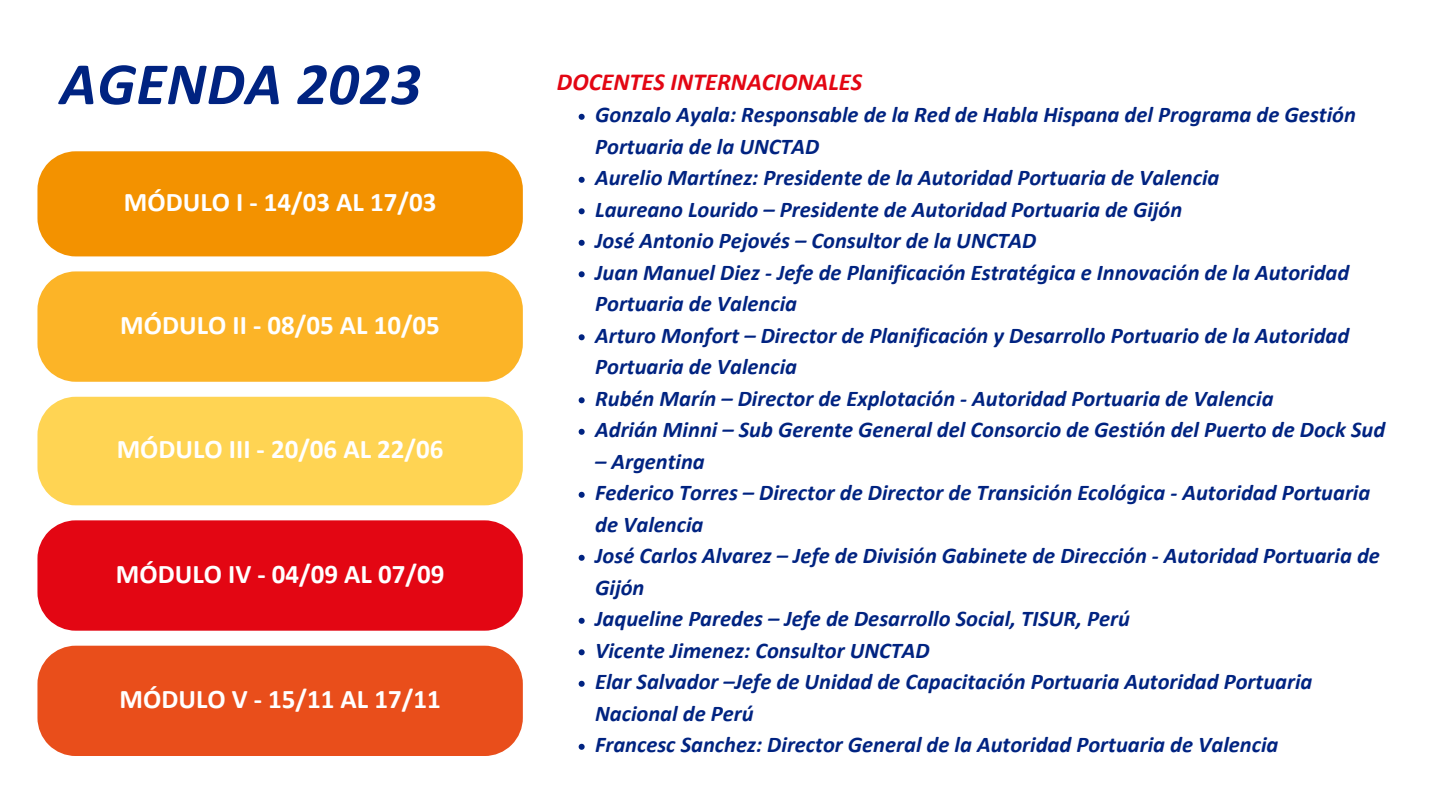
<style>
.page{position:relative;width:1440px;height:810px;background:#fff}
.page>*{position:absolute;margin:0;border:0;box-sizing:border-box;transform-origin:0 0}
.t1{font:italic 700 60.5px "Calibri";letter-spacing:.01em;color:#002381}
.t2{font:700 27px "Calibri";color:#fff}
.t3{font:italic 700 24.5px "Calibri";color:#e30613}
.t4{font:italic 700 22.5px/31.5px "Calibri";color:#002381}
</style>
<div class="page">
<div style="left:37px;top:151px;width:486px;height:105px;background:#f39200"></div>
<div style="left:37px;top:271px;width:486px;height:111px;background:#fcb427"></div>
<div style="left:37px;top:397px;width:486px;height:108px;background:#ffd453"></div>
<div style="left:37px;top:520px;width:486px;height:110px;background:#e30613"></div>
<div style="left:37px;top:646px;width:486px;height:110px;background:#e94e1b"></div>
<svg style="left:579px;top:114px;width:6px;height:6px"></svg>
<svg style="left:579px;top:177px;width:6px;height:6px"></svg>
<svg style="left:579px;top:208px;width:6px;height:6px"></svg>
<svg style="left:579px;top:240px;width:6px;height:6px"></svg>
<svg style="left:579px;top:271px;width:6px;height:6px"></svg>
<svg style="left:579px;top:334px;width:6px;height:6px"></svg>
<svg style="left:579px;top:397px;width:6px;height:6px"></svg>
<svg style="left:579px;top:429px;width:6px;height:6px"></svg>
<svg style="left:579px;top:492px;width:6px;height:6px"></svg>
<svg style="left:579px;top:555px;width:6px;height:6px"></svg>
<svg style="left:579px;top:618px;width:6px;height:6px"></svg>
<svg style="left:579px;top:649px;width:6px;height:6px"></svg>
<svg style="left:579px;top:681px;width:6px;height:6px"></svg>
<svg style="left:579px;top:744px;width:6px;height:6px"></svg>
<h1 class="t1" style="left:60px;top:59px;width:363px">AGENDA 2023</h1>
<p class="t2" style="left:124px;top:190px;width:314px">MÓDULO I - 14/03 AL 17/03</p>
<p class="t2" style="left:120px;top:313px;width:321px">MÓDULO II - 08/05 AL 10/05</p>
<p class="t2" style="left:117px;top:437px;width:328px">MÓDULO III - 20/06 AL 22/06</p>
<p class="t2" style="left:116px;top:562px;width:330px">MÓDULO IV - 04/09 AL 07/09</p>
<p class="t2" style="left:120px;top:688px;width:323px">MÓDULO V - 15/11 AL 17/11</p>
<p class="t3" style="left:557px;top:71px;width:307px">DOCENTES INTERNACIONALES</p>
<p class="t4" style="left:595px;top:101px;width:792px">Gonzalo Ayala: Responsable de la Red de Habla Hispana del Programa de Gestión Portuaria de la UNCTAD<br>Aurelio Martínez: Presidente de la Autoridad Portuaria de Valencia<br>Laureano Lourido – Presidente de Autoridad Portuaria de Gijón<br>José Antonio Pejovés – Consultor de la UNCTAD<br>Juan Manuel Diez - Jefe de Planificación Estratégica e Innovación de la Autoridad Portuaria de Valencia<br>Arturo Monfort – Director de Planificación y Desarrollo Portuario de la Autoridad Portuaria de Valencia<br>Rubén Marín – Director de Explotación - Autoridad Portuaria de Valencia<br>Adrián Minni – Sub Gerente General del Consorcio de Gestión del Puerto de Dock Sud</p>
<p class="t4" style="left:595px;top:447px;width:786px">– Argentina<br>Federico Torres – Director de Director de Transición Ecológica - Autoridad Portuaria de Valencia<br>José Carlos Alvarez – Jefe de División Gabinete de Dirección - Autoridad Portuaria de Gijón<br>Jaqueline Paredes – Jefe de Desarrollo Social, TISUR, Perú<br>Vicente Jimenez: Consultor UNCTAD<br>Elar Salvador –Jefe de Unidad de Capacitación Portuaria Autoridad Portuaria Nacional de Perú<br>Francesc Sanchez: Director General de la Autoridad Portuaria de Valencia</p>
</div>
